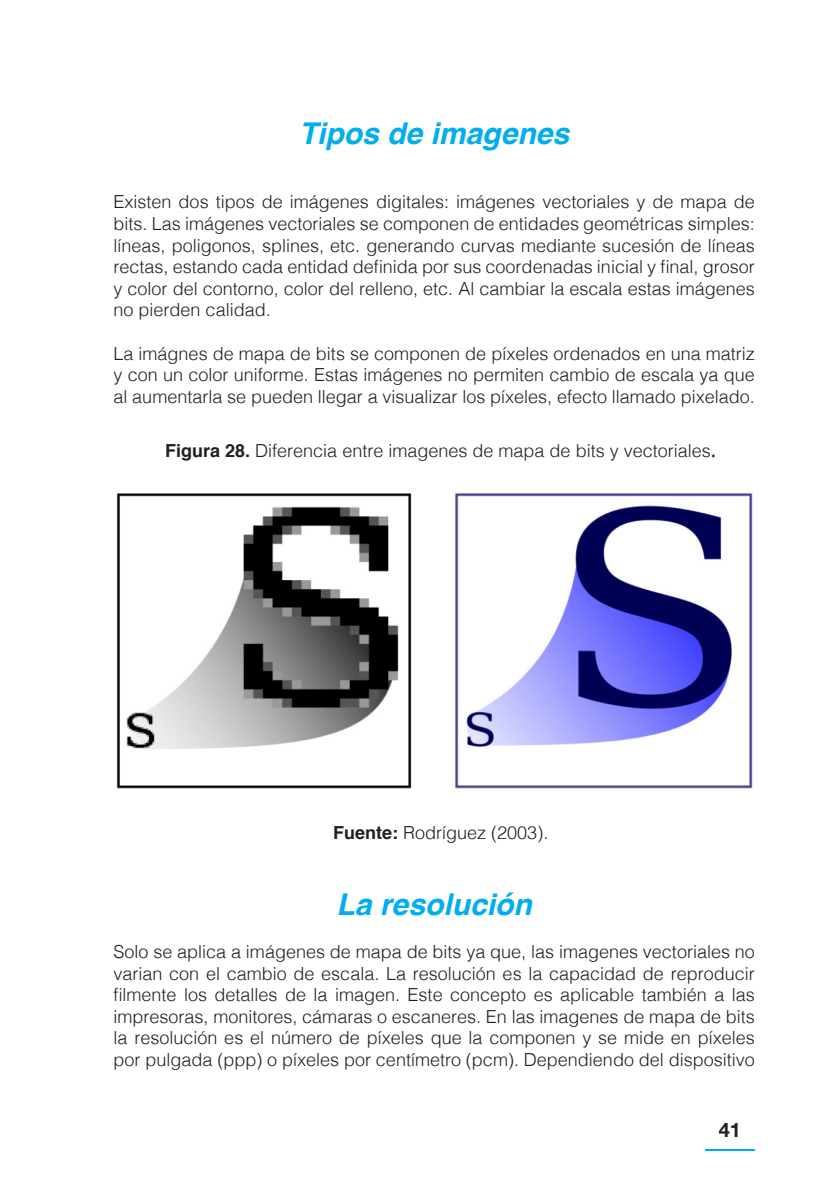
<style>
.page{position:relative;width:840px;height:1191px;background:#fff}
.page>*{position:absolute;margin:0;border:0;box-sizing:border-box;transform-origin:0 0}
.t1{font:italic 700 30px "Helvetica";color:#00aeef}
.t2{font:700 20px "Helvetica Neue";color:#231f20}
.t3{font:300 18px/21.6px "Helvetica";color:#231f20;text-align:justify}
.s1{font-weight:700}
.s2{font-family:"Minion Pro";font-weight:400;font-size:24px}
</style>
<div class="page">
<hr style="left:704px;top:1149px;width:50px;height:1px;background:#00aeef">
<img style="left:116px;top:493px;width:637px;height:296px">
<p class="t1" style="left:299px;top:108px;width:271px">Tipos de imagenes</p>
<p class="t3" style="left:113px;top:190px;width:642px">Existen dos tipos de imágenes digitales: imágenes vectoriales y de mapa de bits. Las imágenes vectoriales se componen de entidades geométricas simples: líneas, poligonos, splines, etc. generando curvas mediante sucesión de líneas rectas, estando cada entidad definida por sus coordenadas inicial y final, grosor y color del contorno, color del relleno, etc. Al cambiar la escala estas imágenes no pierden calidad.</p>
<p class="t3" style="left:113px;top:341px;width:642px">La imágnes de mapa de bits se componen de píxeles ordenados en una matriz y con un color uniforme. Estas imágenes no permiten cambio de escala ya que al aumentarla se pueden llegar a visualizar los píxeles, efecto llamado pixelado.</p>
<p class="t3" style="left:165px;top:438px;width:552px"><span class="s1">Figura 28.</span> Diferencia entre imagenes de mapa de bits y vectoriales<span class="s2">.</span></p>
<p class="t3" style="left:333px;top:820px;width:217px"><span class="s1">Fuente:</span> Rodríguez (2003).</p>
<p class="t1" style="left:336px;top:879px;width:197px">La resolución</p>
<p class="t3" style="left:113px;top:939px;width:642px">Solo se aplica a imágenes de mapa de bits ya que, las imagenes vectoriales no varian con el cambio de escala. La resolución es la capacidad de reproducir filmente los detalles de la imagen. Este concepto es aplicable también a las impresoras, monitores, cámaras o escaneres. En las imagenes de mapa de bits la resolución es el número de píxeles que la componen y se mide en píxeles por pulgada (ppp) o píxeles por centímetro (pcm). Dependiendo del dispositivo</p>
<p class="t2" style="left:718px;top:1114px;width:24px">41</p>
</div>
